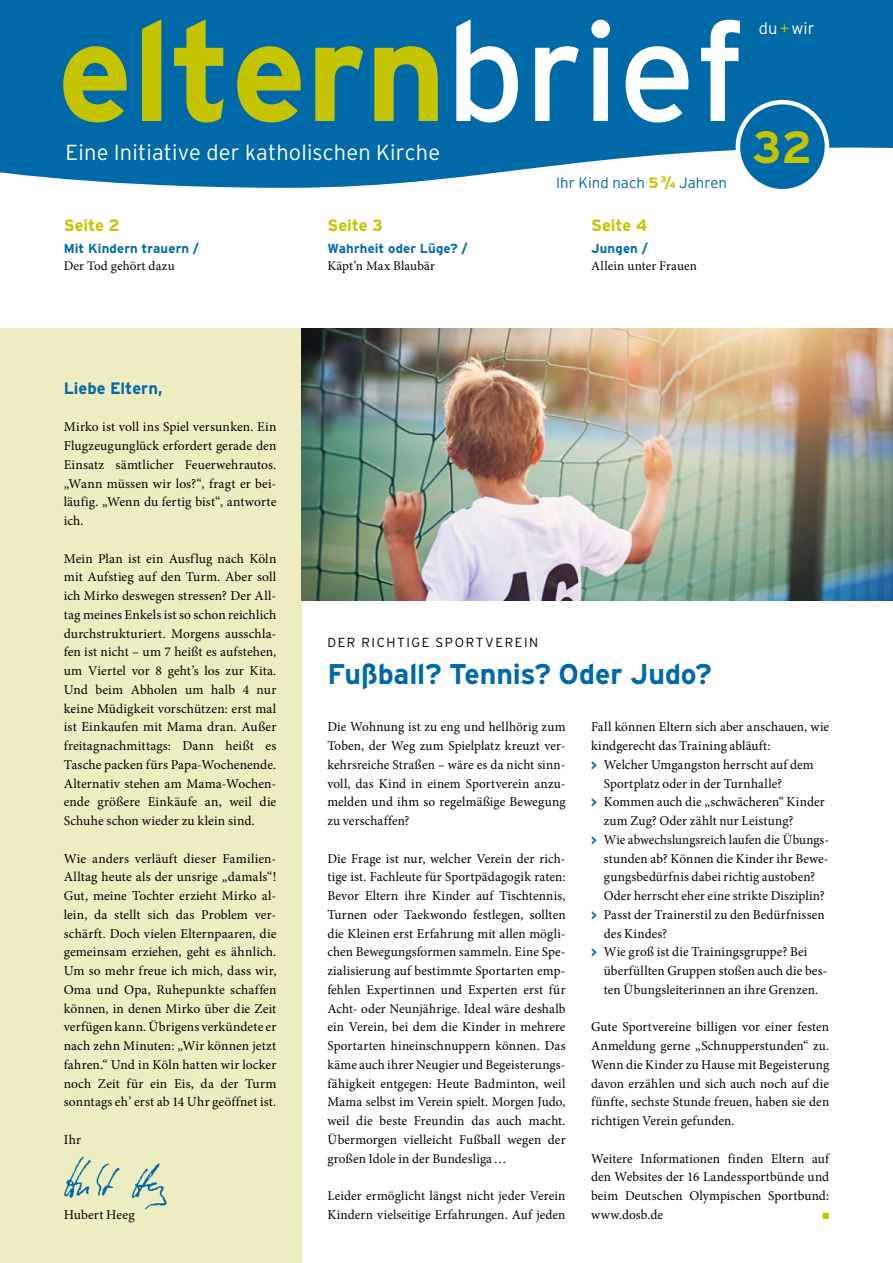
<style>
.page{position:relative;width:893px;height:1263px;background:#fff}
.page>*{position:absolute;margin:0;border:0;box-sizing:border-box;transform-origin:0 0}
.t1{font:700 139.5px "Interstate";letter-spacing:-.005em;color:#c5c400}
.t2{font:700 45px "Interstate";color:#c5c400}
.Headline__2015{font:700 28.5px "Interstate";letter-spacing:-.005em;color:#0069a7}
.t3{font:300 21.75px "Interstate";letter-spacing:.01em;color:#fff}
._1__Zeile_Seitenzahl{font:700 16.5px "Interstate";letter-spacing:-.005em;color:#c5c400}
.Liebe_Eltern__2015{font:700 16.5px "Interstate";color:#0069a7}
.t4{font:300 16.5px "Interstate";color:#fff}
.Ihr_Kind_nach{font:300 15px "Interstate";letter-spacing:.005em;color:#0069a7}
.Lauftext__2015{font:13.5px/18.8px "Minion Pro";letter-spacing:.005em;color:#000;text-align:justify}
.Lauftext__2015-2{font:13.5px/18.8px "Minion Pro";letter-spacing:.005em;color:#000;scale:.96 1}
.Minion_Regular{font:700 13.2px/16.5px "Interstate";letter-spacing:.01em;color:#0069a7}
.Minion_Regular-2{font:13.2px/16.5px "Minion Pro";letter-spacing:.005em;color:#000}
.Dachzeile__2015{font:300 13.2px "Interstate";letter-spacing:.125em;color:#000}
.Lauftext__2015-3{font:9px "Zapf Dingbats ITC";color:#c5c400}
.s1{font-weight:400;color:#fff}
.s2{color:#c5c400}
.s3{font-family:"Minion Pro";font-weight:400;color:#000}
.s4{font-weight:700;color:#c5c400}
.s5{font-weight:900;font-size:8.25px;color:#c5c400}
.s6{font-family:"Interstate";font-weight:700;color:#0069a7}
</style>
<div class="page">
<div style="left:0;top:328px;width:302px;height:935px;background:#eeecc1"></div>
<img style="left:64px;top:1156px;width:103px;height:54px">
<svg style="left:0;top:0;width:893px;height:188px;background:#1474ad"></svg>
<div style="left:738px;top:102px;width:89px;height:89px;background:#0069a7;border-radius:50%"></div>
<div style="left:736px;top:100px;width:93px;height:93px;border:4px solid #fff;border-radius:50%"></div>
<img style="left:302px;top:328px;width:591px;height:272px">
<h1 class="t1" style="left:58px;top:-6px;width:689px">eltern<span class="s1">brief</span></h1>
<p class="t4" style="left:759px;top:19px;width:57px">du <span class="s2">+</span> wir</p>
<h3 class="t3" style="left:66px;top:140px;width:376px">Eine Initiative der katholischen Kirche</h3>
<p class="t2" style="left:752px;top:122px;width:61px">32</p>
<p class="_1__Zeile_Seitenzahl" style="left:64px;top:216px;width:57px">Seite 2</p>
<p class="Minion_Regular" style="left:64px;top:240px;width:137px">Mit Kindern trauern /</p>
<p class="Minion_Regular-2" style="left:64px;top:257px;width:112px">Der Tod gehört dazu</p>
<p class="Liebe_Eltern__2015" style="left:64px;top:379px;width:100px">Liebe Eltern,</p>
<p class="Lauftext__2015" style="left:64px;top:418px;width:214px">Mirko ist voll ins Spiel versunken. Ein Flugzeugunglück erfordert gerade den Einsatz sämtlicher Feuerwehrautos. „Wann müssen wir los?“, fragt er bei&shy;läufig. „Wenn du fertig bist“, antworte ich.</p>
<p class="Lauftext__2015" style="left:64px;top:549px;width:214px">Mein Plan ist ein Ausflug nach Köln mit Aufstieg auf den Turm. Aber soll ich Mirko deswegen stressen? Der All&shy;tag meines Enkels ist so schon reichlich durchstrukturiert. Morgens ausschla&shy;fen ist nicht – um 7 heißt es aufstehen, um Viertel vor 8 geht’s los zur Kita.<br>Und beim Abholen um halb 4 nur keine Müdigkeit vorschützen: erst mal ist Einkaufen mit Mama dran. Außer freitagnachmittags: Dann heißt es Tasche packen fürs Papa-Wochenende.<br>Alternativ stehen am Mama-Wochen&shy;ende größere Einkäufe an, weil die Schuhe schon wieder zu klein sind.</p>
<p class="Lauftext__2015" style="left:64px;top:849px;width:214px">Wie anders verläuft dieser Familien-Alltag heute als der unsrige „damals“!<br>Gut, meine Tochter erzieht Mirko al&shy;lein, da stellt sich das Problem ver&shy;schärft. Doch vielen Elternpaaren, die gemeinsam erziehen, geht es ähnlich.<br>Um so mehr freue ich mich, dass wir, Oma und Opa, Ruhepunkte schaffen können, in denen Mirko über die Zeit verfügen kann. Übrigens verkündete er nach zehn Minuten: „Wir können jetzt fahren.“ Und in Köln hatten wir locker noch Zeit für ein Eis, da der Turm sonntags eh’ erst ab 14 Uhr geöffnet ist.</p>
<p class="Lauftext__2015" style="left:64px;top:1130px;width:19px">Ihr</p>
<p class="Lauftext__2015" style="left:64px;top:1205px;width:72px">Hubert Heeg</p>
<p class="_1__Zeile_Seitenzahl" style="left:327px;top:216px;width:57px">Seite 3</p>
<p class="Minion_Regular" style="left:327px;top:240px;width:142px">Wahrheit oder Lüge? /<br><span class="s3">Käpt’n Max Blaubär</span></p>
<p class="Ihr_Kind_nach" style="left:556px;top:174px;width:173px">Ihr Kind nach <span class="s4">5</span> <sup>3</sup><span class="s4">/</span><span class="s5">4</span> Jahren</p>
<p class="_1__Zeile_Seitenzahl" style="left:591px;top:216px;width:58px">Seite 4</p>
<p class="Minion_Regular-2" style="left:591px;top:241px;width:107px"><span class="s6">Jungen /<br></span>Allein unter Frauen</p>
<p class="Dachzeile__2015" style="left:327px;top:635px;width:212px">DER RICHTIGE SPORTVEREIN</p>
<p class="Headline__2015" style="left:327px;top:658px;width:386px">Fußball? Tennis? Oder Judo?</p>
<p class="Lauftext__2015" style="left:327px;top:718px;width:240px">Die Wohnung ist zu eng und hellhörig zum Toben, der Weg zum Spielplatz kreuzt ver&shy;kehrsreiche Straßen – wäre es da nicht sinn&shy;voll, das Kind in einem Sportverein anzu&shy;melden und ihm so regelmäßige Bewegung zu verschaffen?</p>
<p class="Lauftext__2015" style="left:327px;top:849px;width:240px">Die Frage ist nur, welcher Verein der rich&shy;tige ist. Fachleute für Sportpädagogik raten:<br>Bevor Eltern ihre Kinder auf Tischtennis, Turnen oder Taekwondo festlegen, sollten die Kleinen erst Erfahrung mit allen mögli&shy;chen Bewegungsformen sammeln. Eine Spe&shy;zialisierung auf bestimmte Sportarten emp&shy;fehlen Expertinnen und Experten erst für Acht- oder Neunjährige. Ideal wäre deshalb ein Verein, bei dem die Kinder in mehrere Sportarten hineinschnuppern können. Das käme auch ihrer Neugier und Begeisterungs&shy;fähigkeit entgegen: Heute Badminton, weil Mama selbst im Verein spielt. Morgen Judo, weil die beste Freundin das auch macht.<br>Übermorgen vielleicht Fußball wegen der großen Idole in der Bundesliga…</p>
<p class="Lauftext__2015" style="left:327px;top:1186px;width:240px">Leider ermöglicht längst nicht jeder Verein<br>Kindern vielseitige Erfahrungen. Auf jeden</p>
<p class="Lauftext__2015" style="left:591px;top:718px;width:240px">Fall können Eltern sich aber anschauen, wie kindgerecht das Training abläuft:</p>
<p class="Lauftext__2015" style="left:604px;top:755px;width:211px;text-indent:-13px"><span class="s6">&gt;</span> Welcher Umgangston herrscht auf dem<br>Sportplatz oder in der Turnhalle?</p>
<p class="Lauftext__2015" style="left:604px;top:793px;width:222px;text-indent:-13px"><span class="s6">&gt;</span> Kommen auch die „schwächeren“ Kinder zum Zug? Oder zählt nur Leistung?</p>
<p class="Lauftext__2015-2" style="left:604px;top:830px;width:236px;text-indent:-13px"><span class="s6">&gt;</span> Wie abwechslungsreich laufen die Übungs&shy;stunden ab? Können die Kinder ihr Bewe&shy;gungsbedürfnis dabei richtig austoben?<br>Oder herrscht eher eine strikte Disziplin?</p>
<p class="Lauftext__2015" style="left:604px;top:905px;width:222px;text-indent:-13px"><span class="s6">&gt;</span> Passt der Trainerstil zu den Bedürfnissen des Kindes?</p>
<p class="Lauftext__2015" style="left:604px;top:943px;width:225px;text-align:left;text-indent:-13px"><span class="s6">&gt;</span> Wie groß ist die Trainingsgruppe? Bei überfüllten Gruppen stoßen auch die bes&shy;ten Übungsleiterinnen an ihre Grenzen.</p>
<p class="Lauftext__2015" style="left:591px;top:1018px;width:240px">Gute Sportvereine billigen vor einer festen Anmeldung gerne „Schnupperstunden“ zu.<br>Wenn die Kinder zu Hause mit Begeisterung davon erzählen und sich auch noch auf die fünfte, sechste Stunde freuen, haben sie den richtigen Verein gefunden.</p>
<p class="Lauftext__2015" style="left:591px;top:1149px;width:240px">Weitere Informationen finden Eltern auf den Websites der 16 Landessportbünde und beim Deutschen Olympischen Sportbund: www.dosb.de</p>
<p class="Lauftext__2015-3" style="left:822px;top:1211px;width:8px">■</p>
</div>
